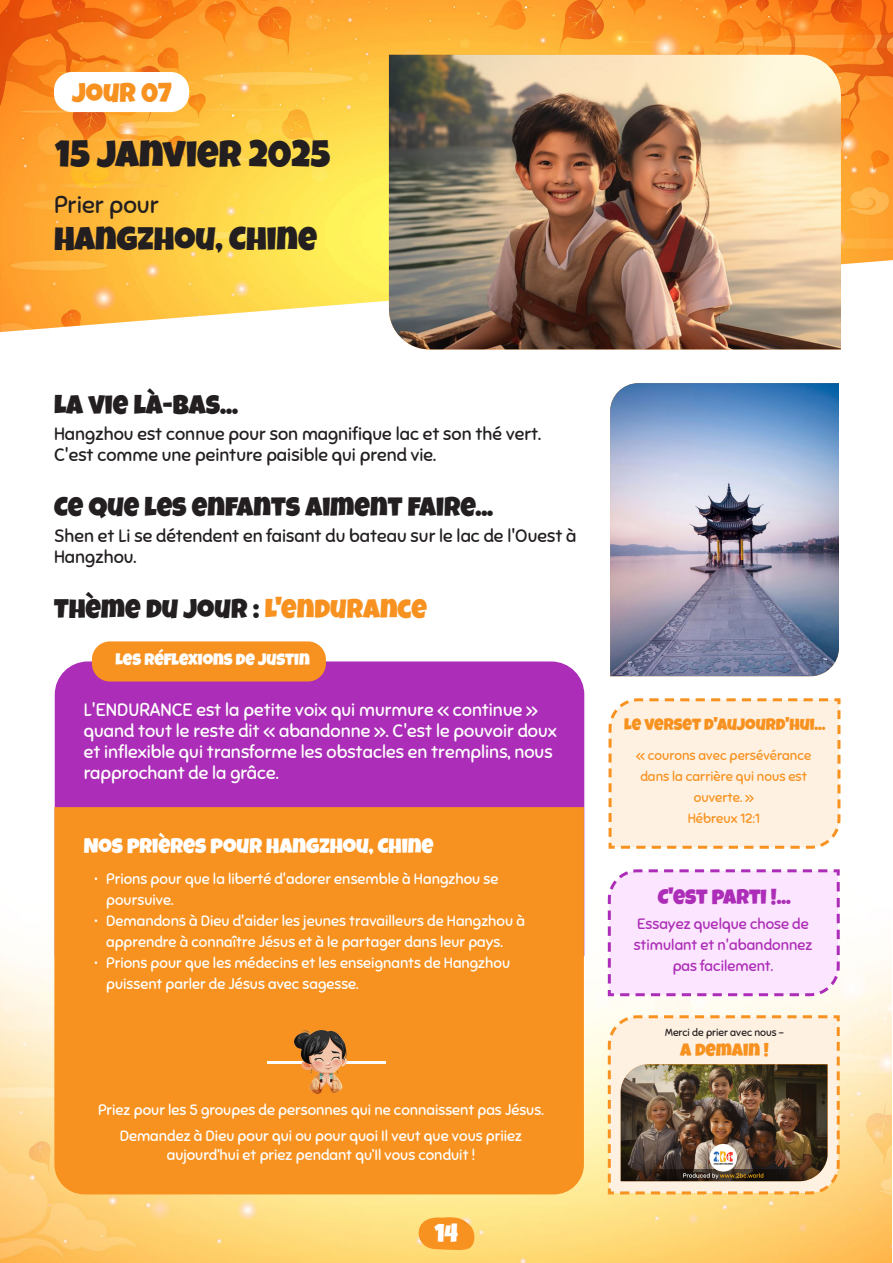
<style>
.page{position:relative;width:893px;height:1263px;background:#fff}
.page>*{position:absolute;margin:0;border:0;box-sizing:border-box;transform-origin:0 0}
.Date{font:37.5px "Luckiest Guy";color:#231f20}
.City_Name{font:33px "Luckiest Guy";color:#231f20}
.Header_3{font:27px "Luckiest Guy";color:#231f20}
.Header_3-2{font:27px "Luckiest Guy";color:#f79220}
.t1{font:25.5px "Luckiest Guy";color:#fff}
.Praying_for{font:24px "Sniglet";color:#231f20}
.Justin_s_thoughts{font:21px "Luckiest Guy";color:#fff}
.Today_s_Verse{font:21px "Luckiest Guy";color:#ac2db7}
.t2{font:18px/21px "Sniglet";color:#fff}
.t3{font:18px/21px "Sniglet";color:#231f20}
.Today_s_Verse-2{font:18px "Luckiest Guy";color:#f79220}
.Today_s_Verse-3{font:16.5px "Luckiest Guy";color:#f79220}
.Justin_s_thoughts-2{font:16.5px "Luckiest Guy";color:#fff}
.t4{font:15px/21px "Sniglet";color:#fff}
.Bible_Verse_2{font:15px/21px "Sniglet";color:#ac2db7;text-align:center}
.Bible_Verse_2-2{font:13.5px/21px "Sniglet";color:#f79220;text-align:center}
.Bible_Verse_2-3{font:10.5px "Sniglet";color:#231f20}
.s1{color:#f79220}
</style>
<div class="page">
<img style="left:0;top:739px;width:891px;height:524px">
<svg style="left:415px;top:1215px;width:61px;height:37px;background:#f9aa40"></svg>
<img style="left:0;top:0;width:892px;height:332px">
<div style="left:55px;top:661px;width:529px;height:146px;background:#ac2db7"></div>
<img style="left:389px;top:55px;width:452px;height:294px">
<div style="left:54px;top:72px;width:135px;height:40px;background:#fff;border-radius:18px"></div>
<div style="left:92px;top:641px;width:234px;height:40px;background:#f79220;border-radius:18px"></div>
<div style="left:54px;top:807px;width:530px;height:387px;background:#f79220"></div>
<hr style="left:267px;top:1061px;width:118px;height:2px;background:#fff">
<img style="left:294px;top:1030px;width:53px;height:64px">
<img style="left:610px;top:383px;width:229px;height:293px">
<svg style="left:607px;top:698px;width:235px;height:152px;background:#feeedc"></svg>
<svg style="left:606px;top:868px;width:235px;height:130px;background:#f8defa"></svg>
<svg style="left:606px;top:1014px;width:235px;height:182px;background:#fde7cc"></svg>
<img style="left:621px;top:1064px;width:206px;height:117px">
<svg style="left:892px;top:0;width:1px;height:261px"></svg>
<p class="Header_3-2" style="left:72px;top:75px;width:101px">JOUR 07</p>
<p class="Date" style="left:56px;top:129px;width:277px">15 JANVIER 2025</p>
<p class="Praying_for" style="left:54px;top:191px;width:106px">Prier pour</p>
<p class="City_Name" style="left:54px;top:217px;width:265px">HANGZHOU, CHINE</p>
<p class="Header_3" style="left:54px;top:387px;width:185px">LA VIE LÀ-BAS...</p>
<p class="t3" style="left:54px;top:423px;width:489px">Hangzhou est connue pour son magnifique lac et son thé vert.<br>C'est comme une peinture paisible qui prend vie.</p>
<p class="Header_3" style="left:54px;top:489px;width:441px">CE QUE LES ENFANTS AIMENT FAIRE...</p>
<p class="t3" style="left:54px;top:525px;width:524px">Shen et Li se détendent en faisant du bateau sur le lac de l'Ouest à<br>Hangzhou.</p>
<p class="Header_3" style="left:54px;top:591px;width:375px">THÈME DU JOUR : <span class="s1">L'ENDURANCE</span></p>
<p class="Justin_s_thoughts-2" style="left:116px;top:648px;width:196px">LES RÉFLEXIONS DE JUSTIN</p>
<p class="t2" style="left:84px;top:699px;width:475px">L'ENDURANCE est la petite voix qui murmure « continue » quand tout le reste dit « abandonne ». C'est le pouvoir doux et inflexible qui transforme les obstacles en tremplins, nous rapprochant de la grâce.</p>
<p class="Justin_s_thoughts" style="left:84px;top:832px;width:351px">NOS PRIÈRES POUR HANGZHOU, CHINE</p>
<p class="t4" style="left:106px;top:869px;width:394px;text-indent:-12px">• Prions pour que la liberté d'adorer ensemble à Hangzhou se poursuive.</p>
<p class="t4" style="left:106px;top:911px;width:420px;text-indent:-12px">• Demandons à Dieu d'aider les jeunes travailleurs de Hangzhou à apprendre à connaître Jésus et à le partager dans leur pays.</p>
<p class="t4" style="left:106px;top:953px;width:405px;text-indent:-12px">• Prions pour que les médecins et les enseignants de Hangzhou puissent parler de Jésus avec sagesse.</p>
<p class="t4" style="left:98px;top:1097px;width:447px;line-height:25.5px;text-align:center">Priez pour les 5 groupes de personnes qui ne connaissent pas Jésus.<br>Demandez à Dieu pour qui ou pour quoi Il veut que vous priiez</p>
<p class="t4" style="left:167px;top:1144px;width:310px">aujourd’hui et priez pendant qu’Il vous conduit !</p>
<h3 class="t1" style="left:435px;top:1216px;width:25px">14</h3>
<p class="Today_s_Verse-3" style="left:624px;top:713px;width:203px">LE VERSET D'AUJOURD'HUI...</p>
<p class="Bible_Verse_2-2" style="left:636px;top:744px;width:177px">« courons avec persévérance dans la carrière qui nous est ouverte. »</p>
<p class="Bible_Verse_2-2" style="left:688px;top:807px;width:74px">Hébreux 12:1</p>
<p class="Today_s_Verse" style="left:658px;top:883px;width:134px">C'EST PARTI !...</p>
<p class="Bible_Verse_2" style="left:634px;top:913px;width:180px">Essayez quelque chose de stimulant et n'abandonnez pas facilement.</p>
<p class="Bible_Verse_2-3" style="left:665px;top:1025px;width:120px">Merci de prier avec nous -</p>
<p class="Today_s_Verse-2" style="left:680px;top:1037px;width:90px">A DEMAIN !</p>
</div>
